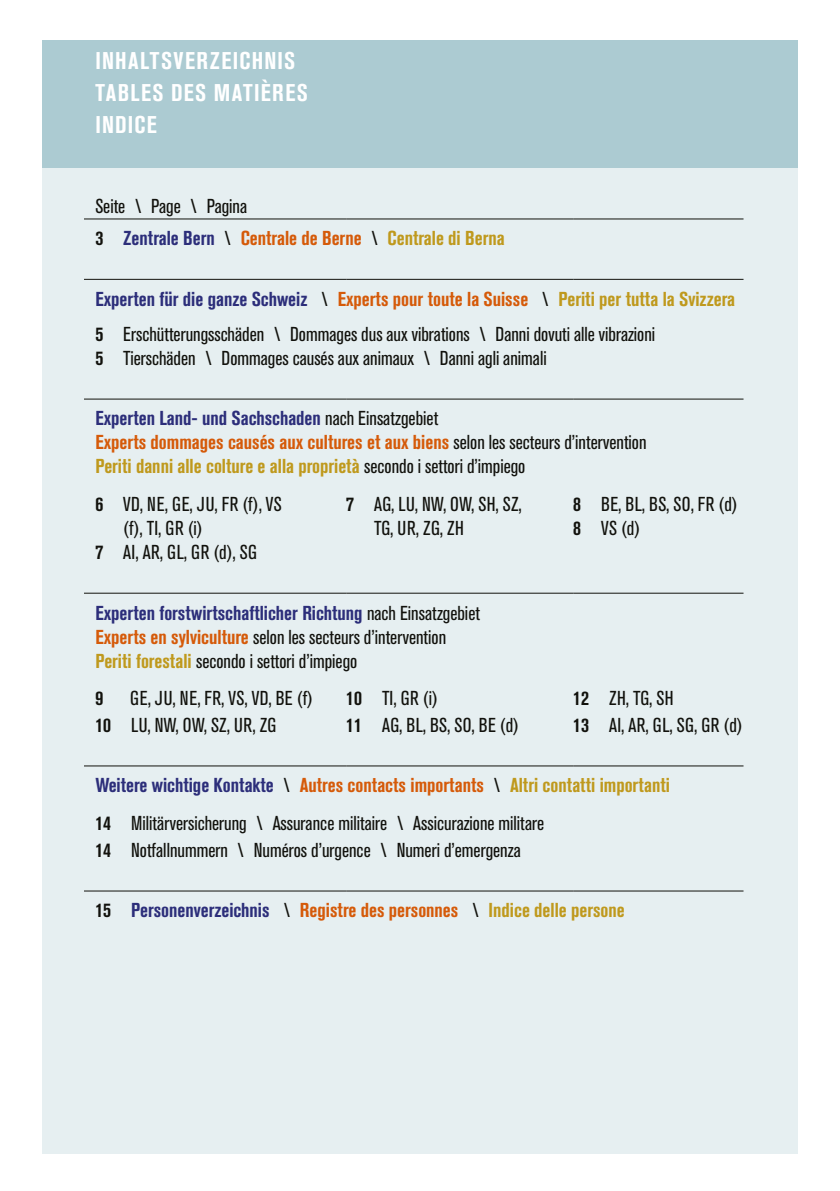
<style>
.page{position:relative;width:840px;height:1191px;background:#fff}
.page>*{position:absolute;margin:0;border:0;box-sizing:border-box;transform-origin:0 0}
.ZEM_Standard_deutsch{font:700 condensed 24px "Akzidenz Grotesk Pro";letter-spacing:.055em;color:#fff}
.Tab_Grundtext{font:condensed 20px/24px "Akzidenz Grotesk Pro";color:#12120d}
.Tab_Grundtext-2{font:700 condensed 20px "Akzidenz Grotesk Pro";color:#d55a09}
.Tab_Grundtext-3{font:700 condensed 20px "Akzidenz Grotesk Pro";color:#2c2e7a}
.Tab_Grundtext-4{font:condensed 20px/24px "Akzidenz Grotesk Pro";letter-spacing:.02em;color:#12120d}
.Tab_Grundtext-5{font:condensed 20px/24px "Akzidenz Grotesk Pro";letter-spacing:.03em;color:#12120d}
.Tab_Grundtext-6{font:700 condensed 20px "Akzidenz Grotesk Pro";color:#12120d}
.s1{color:#12120d}
.s2{color:#2c2e7a}
.s3{font-weight:400;color:#12120d}
.s4{color:#bf991d}
.s5{color:#d55a09}
.s6{font-weight:700}
.s7{font-weight:700;color:#d55a09}
.s8{font-weight:700;color:#bf991d}
</style>
<div class="page">
<div style="left:42px;top:40px;width:755px;height:1113px;background:#e6eff1"></div>
<div style="left:42px;top:40px;width:755px;height:127px;background:#accbd2"></div>
<hr style="left:84px;top:219px;width:262px;height:1px;background:#12120d">
<hr style="left:346px;top:219px;width:227px;height:1px;background:#12120d">
<hr style="left:573px;top:219px;width:170px;height:1px;background:#12120d">
<hr style="left:84px;top:279px;width:262px;height:1px;background:#12120d">
<hr style="left:346px;top:279px;width:227px;height:1px;background:#12120d">
<hr style="left:573px;top:279px;width:170px;height:1px;background:#12120d">
<hr style="left:84px;top:399px;width:262px;height:1px;background:#12120d">
<hr style="left:346px;top:399px;width:227px;height:1px;background:#12120d">
<hr style="left:573px;top:399px;width:170px;height:1px;background:#12120d">
<hr style="left:84px;top:593px;width:262px;height:1px;background:#12120d">
<hr style="left:346px;top:593px;width:227px;height:1px;background:#12120d">
<hr style="left:573px;top:593px;width:170px;height:1px;background:#12120d">
<hr style="left:84px;top:765px;width:262px;height:1px;background:#12120d">
<hr style="left:346px;top:765px;width:227px;height:1px;background:#12120d">
<hr style="left:573px;top:765px;width:170px;height:1px;background:#12120d">
<hr style="left:84px;top:890px;width:262px;height:1px;background:#12120d">
<hr style="left:346px;top:890px;width:227px;height:1px;background:#12120d">
<hr style="left:573px;top:890px;width:170px;height:1px;background:#12120d">
<p class="ZEM_Standard_deutsch" style="left:95px;top:45px;width:201px">INHALTSVERZEICHNIS</p>
<p class="ZEM_Standard_deutsch" style="left:95px;top:77px;width:214px">TABLES DES MATIÈRES</p>
<p class="ZEM_Standard_deutsch" style="left:95px;top:109px;width:63px">INDICE</p>
<p class="Tab_Grundtext" style="left:95px;top:194px;width:153px">Seite \ Page \ Pagina</p>
<p class="Tab_Grundtext-2" style="left:95px;top:225px;width:411px"><span class="s1">3</span> <span class="s2">Zentrale Bern</span> <span class="s3">\</span> Centrale de Berne <span class="s3">\</span> <span class="s4">Centrale di Berna</span></p>
<p class="Tab_Grundtext-3" style="left:95px;top:286px;width:641px">Experten für die ganze Schweiz <span class="s3">\</span> <span class="s5">Experts pour toute la Suisse</span> <span class="s3">\</span> <span class="s4">Periti per tutta la Svizzera</span></p>
<p class="Tab_Grundtext" style="left:95px;top:321px;width:561px"><span class="s6">5</span> Erschütterungsschäden \ Dommages dus aux vibrations \ Danni dovuti alle vibrazioni</p>
<p class="Tab_Grundtext" style="left:95px;top:345px;width:452px"><span class="s6">5</span> Tierschäden \ Dommages causés aux animaux \ Danni agli animali</p>
<p class="Tab_Grundtext-3" style="left:95px;top:405px;width:344px">Experten Land- und Sachschaden <span class="s3">nach Einsatzgebiet</span></p>
<p class="Tab_Grundtext" style="left:95px;top:430px;width:552px"><span class="s7">Experts dommages causés aux cultures et aux biens</span> selon les secteurs d’intervention<br><span class="s8">Periti danni alle colture e alla proprietà</span> secondo i settori d’impiego</p>
<p class="Tab_Grundtext-5" style="left:123px;top:491px;width:160px;text-indent:-28px"><span class="s6">6</span> VD, NE, GE, JU, FR (f), VS (f), TI, GR (i)</p>
<p class="Tab_Grundtext" style="left:95px;top:539px;width:163px"><span class="s6">7</span> AI, AR, GL, GR (d), SG</p>
<p class="Tab_Grundtext-4" style="left:374px;top:491px;width:149px;text-indent:-28px"><span class="s6">7</span> AG, LU, NW, OW, SH, SZ,<br>TG, UR, ZG, ZH</p>
<p class="Tab_Grundtext" style="left:573px;top:491px;width:166px"><span class="s6">8</span> BE, BL, BS, SO, FR (d)</p>
<p class="Tab_Grundtext" style="left:573px;top:515px;width:68px"><span class="s6">8</span> VS (d)</p>
<p class="Tab_Grundtext-3" style="left:95px;top:599px;width:386px">Experten forstwirtschaftlicher Richtung <span class="s3">nach Einsatzgebiet</span></p>
<p class="Tab_Grundtext" style="left:95px;top:624px;width:352px"><span class="s7">Experts en sylviculture</span> selon les secteurs d’intervention<br><span class="s8">Periti forestali</span> secondo i settori d’impiego</p>
<p class="Tab_Grundtext-6" style="left:95px;top:685px;width:9px">9</p>
<p class="Tab_Grundtext-4" style="left:130px;top:686px;width:184px">GE, JU, NE, FR, VS, VD, BE (f)</p>
<p class="Tab_Grundtext-4" style="left:95px;top:712px;width:182px"><span class="s6">10</span> LU, NW, OW, SZ, UR, ZG</p>
<p class="Tab_Grundtext" style="left:346px;top:686px;width:93px"><span class="s6">10</span> TI, GR (i)</p>
<p class="Tab_Grundtext" style="left:346px;top:712px;width:174px"><span class="s6">11</span> AG, BL, BS, SO, BE (d)</p>
<p class="Tab_Grundtext" style="left:573px;top:686px;width:102px"><span class="s6">12</span> ZH, TG, SH</p>
<p class="Tab_Grundtext" style="left:573px;top:712px;width:171px"><span class="s6">13</span> AI, AR, GL, SG, GR (d)</p>
<p class="Tab_Grundtext-2" style="left:95px;top:772px;width:575px"><span class="s2">Weitere wichtige Kontakte</span> <span class="s3">\</span> Autres contacts importants <span class="s3">\</span> <span class="s4">Altri contatti importanti</span></p>
<p class="Tab_Grundtext" style="left:95px;top:811px;width:450px"><span class="s6">14</span> Militärversicherung \ Assurance militaire \ Assicurazione militare</p>
<p class="Tab_Grundtext" style="left:95px;top:837px;width:426px"><span class="s6">14</span> Notfallnummern \ Numéros d’urgence \ Numeri d’emergenza</p>
<p class="Tab_Grundtext-2" style="left:95px;top:897px;width:530px"><span class="s1">15</span> <span class="s2">Personenverzeichnis</span> <span class="s3">\</span> Registre des personnes <span class="s3">\</span> <span class="s4">Indice delle persone</span></p>
</div>
